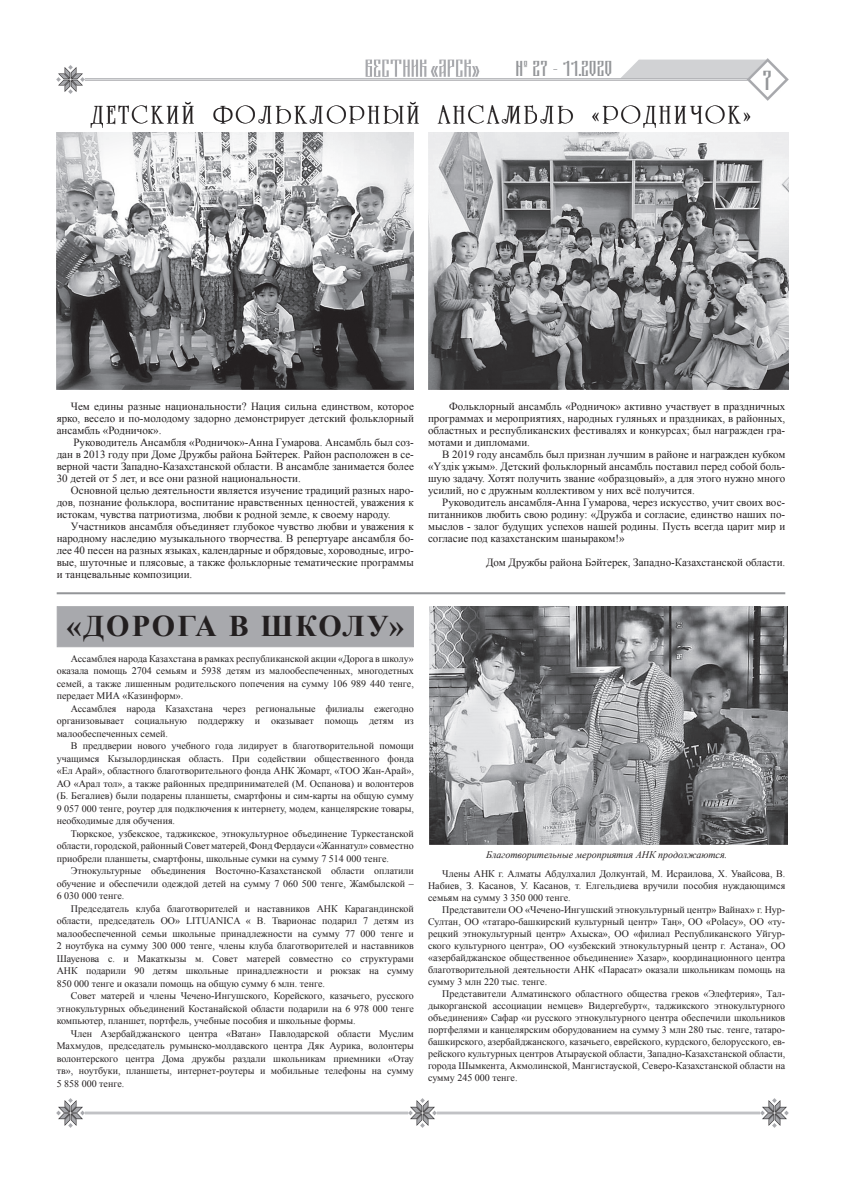
<style>
.page{position:relative;width:842px;height:1191px;background:#fff}
.page>*{position:absolute;margin:0;border:0;box-sizing:border-box;transform-origin:0 0}
.t1{font:700 30px "Times New Roman";letter-spacing:.065em;color:#231f20}
.t2{font:28px "Tsarevich";color:#939598}
.t3{font:26px "University.kz";letter-spacing:.11em;color:#231f20}
.t4{font:22px "Tsarevich";color:#939598}
.t5{font:11px/12px "Times New Roman";color:#231f20;text-align:justify}
.t6{font:10px/12.5px "Times New Roman";color:#231f20;text-align:justify}
.t7{font:italic 10px "Times New Roman";color:#231f20}
</style>
<div class="page">
<div style="left:57px;top:606px;width:357px;height:41px;background:#a8a9ad"></div>
<img style="left:57px;top:58px;width:732px;height:43px">
<img style="left:57px;top:1098px;width:732px;height:29px">
<img style="left:57px;top:133px;width:357px;height:256px">
<img style="left:428px;top:133px;width:361px;height:256px">
<hr style="left:57px;top:592px;width:728px;height:2px;background:#939598">
<img style="left:430px;top:606px;width:357px;height:238px">
<h3 class="t4" style="left:516px;top:58px;width:98px">№ 27 - 11.2020</h3>
<h3 class="t3" style="left:91px;top:100px;width:662px">Детский фольклорный ансамбль «Родничок»</h3>
<h2 class="t2" style="left:763px;top:67px;width:11px">7</h2>
<p class="t5" style="left:57px;top:400px;width:359px;text-indent:14px">Чем едины разные национальности? Нация сильна единством, которое ярко, весело и по-молодому задорно демонстрирует детский фольклорный ансамбль «Родничок».</p>
<p class="t5" style="left:57px;top:436px;width:359px;text-indent:17px">Руководитель Ансамбля «Родничок»-Анна Гумарова. Ансамбль был соз&shy;дан в 2013 году при Доме Дружбы района Бәйтерек. Район расположен в се&shy;верной части Западно-Казахстанской области. В ансамбле занимается более 30 детей от 5 лет, и все они разной национальности.</p>
<p class="t5" style="left:57px;top:484px;width:359px;text-indent:14px">Основной целью деятельности является изучение традиций разных наро&shy;дов, познание фольклора, воспитание нравственных ценностей, уважения к истокам, чувства патриотизма, любви к родной земле, к своему народу.</p>
<p class="t5" style="left:57px;top:520px;width:359px;text-indent:14px">Участников ансамбля объединяет глубокое чувство любви и уважения к народному наследию музыкального творчества. В репертуаре ансамбля бо&shy;лее 40 песен на разных языках, календарные и обрядовые, хороводные, игро&shy;вые, шуточные и плясовые, а также фольклорные тематические программы и танцевальные композиции.</p>
<p class="t5" style="left:428px;top:400px;width:359px;text-indent:21px">Фольклорный ансамбль «Родничок» активно участвует в праздничных программах и мероприятиях, народных гуляньях и праздниках, в районных, областных и республиканских фестивалях и конкурсах; был награжден гра&shy;мотами и дипломами.</p>
<p class="t5" style="left:428px;top:448px;width:359px;text-indent:14px">В 2019 году ансамбль был признан лучшим в районе и награжден кубком «Үздік ұжым». Детский фольклорный ансамбль поставил перед собой боль&shy;шую задачу. Хотят получить звание «образцовый», а для этого нужно много усилий, но с дружным коллективом у них всё получится.</p>
<p class="t5" style="left:428px;top:496px;width:359px;text-indent:14px">Руководитель ансамбля-Анна Гумарова, через искусство, учит своих вос&shy;питанников любить свою родину: «Дружба и согласие, единство наших по&shy;мыслов - залог будущих успехов нашей родины. Пусть всегда царит мир и согласие под казахстанским шаныраком!»</p>
<p class="t5" style="left:486px;top:556px;width:301px">Дом Дружбы района Бәйтерек, Западно-Казахстанской области.</p>
<h1 class="t1" style="left:66px;top:605px;width:339px">«Дорога в школу»</h1>
<p class="t6" style="left:57px;top:652px;width:359px;text-indent:14px">Ассамблея народа Казахстана в рамках республиканской акции «Дорога в школу» оказала помощь 2704 семьям и 5938 детям из малообеспеченных, многодетных семей, а также лишенным родительского попечения на сумму 106 989 440 тенге, передает МИА «Казинформ».</p>
<p class="t6" style="left:57px;top:702px;width:359px;text-indent:14px">Ассамблея народа Казахстана через региональные филиалы ежегодно организовывает социальную поддержку и оказывает помощь детям из малообеспеченных семей.</p>
<p class="t6" style="left:57px;top:739px;width:359px;text-indent:14px">В преддверии нового учебного года лидирует в благотворительной помощи учащимся Кызылординская область. При содействии общественного фонда «Ел Арай», областного благотворительного фонда АНК Жомарт, «ТОО Жан-Арай», АО «Арал тол», а также районных предпринимателей (М. Оспанова) и волонтеров (Б. Бегалиев) были подарены планшеты, смартфоны и сим-карты на общую сумму 9 057 000 тенге, роутер для подключения к интернету, модем, канцелярские товары, необходимые для обучения.</p>
<p class="t6" style="left:57px;top:827px;width:359px;text-indent:14px">Тюркское, узбекское, таджикское, этнокультурное объединение Туркестанской области, городской, районный Совет матерей, Фонд Фердауси «Жаннатул» совместно приобрели планшеты, смартфоны, школьные сумки на сумму 7 514 000 тенге.</p>
<p class="t6" style="left:57px;top:864px;width:359px;text-indent:14px">Этнокультурные объединения Восточно-Казахстанской области оплатили обучение и обеспечили одеждой детей на сумму 7 060 500 тенге, Жамбылской – 6 030 000 тенге.</p>
<p class="t6" style="left:57px;top:902px;width:359px;text-indent:14px">Председатель клуба благотворителей и наставников АНК Карагандинской области, председатель ОО» LITUANICA « В. Тварионас подарил 7 детям из малообеспеченной семьи школьные принадлежности на сумму 77 000 тенге и 2 ноутбука на сумму 300 000 тенге, члены клуба благотворителей и наставников Шауенова с. и Макаткызы м. Совет матерей совместно со структурами АНК подарили 90 детям школьные принадлежности и рюкзак на сумму 850 000 тенге и оказали помощь на общую сумму 6 млн. тенге.</p>
<p class="t6" style="left:57px;top:989px;width:359px;text-indent:14px">Совет матерей и члены Чечено-Ингушского, Корейского, казачьего, русского этнокультурных объединений Костанайской области подарили на 6 978 000 тенге компьютер, планшет, портфель, учебные пособия и школьные формы.</p>
<p class="t6" style="left:57px;top:1027px;width:359px;text-indent:14px">Член Азербайджанского центра «Ватан» Павлодарской области Муслим Махмудов, председатель румынско-молдавского центра Дяк Аурика, волонтеры волонтерского центра Дома дружбы раздали школьникам приемники «Отау тв», ноутбуки, планшеты, интернет-роутеры и мобильные телефоны на сумму 5 858 000 тенге.</p>
<p class="t7" style="left:486px;top:848px;width:243px">Благотворительные мероприятия АНК продолжаются.</p>
<p class="t6" style="left:428px;top:867px;width:359px;line-height:12.1px;text-indent:14px">Члены АНК г. Алматы Абдулхалил Долкунтай, М. Исраилова, Х. Увайсова, В.<br>Набиев, З. Касанов, У. Касанов, т. Елгельдиева вручили пособия нуждающимся семьям на сумму 3 350 000 тенге.</p>
<p class="t6" style="left:428px;top:903px;width:359px;line-height:12px;text-indent:14px">Представители ОО «Чечено-Ингушский этнокультурный центр» Вайнах» г. Нур-Султан, ОО «татаро-башкирский культурный центр» Таң», ОО «Polacy», ОО «ту&shy;рецкий этнокультурный центр» Ахыска», ОО «филиал Республиканского Уйгур&shy;ского культурного центра», ОО «узбекский этнокультурный центр г. Астана», ОО «азербайджанское общественное объединение» Хазар», координационного центра благотворительной деятельности АНК «Парасат» оказали школьникам помощь на сумму 3 млн 220 тыс. тенге.</p>
<p class="t6" style="left:428px;top:987px;width:359px;line-height:12px;text-indent:14px">Представители Алматинского областного общества греков «Элефтерия», Тал&shy;дыкорганской ассоциации немцев» Видергебурт«, таджикского этнокультурного объединения» Сафар «и русского этнокультурного центра обеспечили школьников портфелями и канцелярским оборудованием на сумму 3 млн 280 тыс. тенге, татаро&shy;башкирского, азербайджанского, казачьего, еврейского, курдского, белорусского, ев&shy;рейского культурных центров Атырауской области, Западно-Казахстанской области, города Шымкента, Акмолинской, Мангистауской, Северо-Казахстанской области на сумму 245 000 тенге.</p>
</div>
